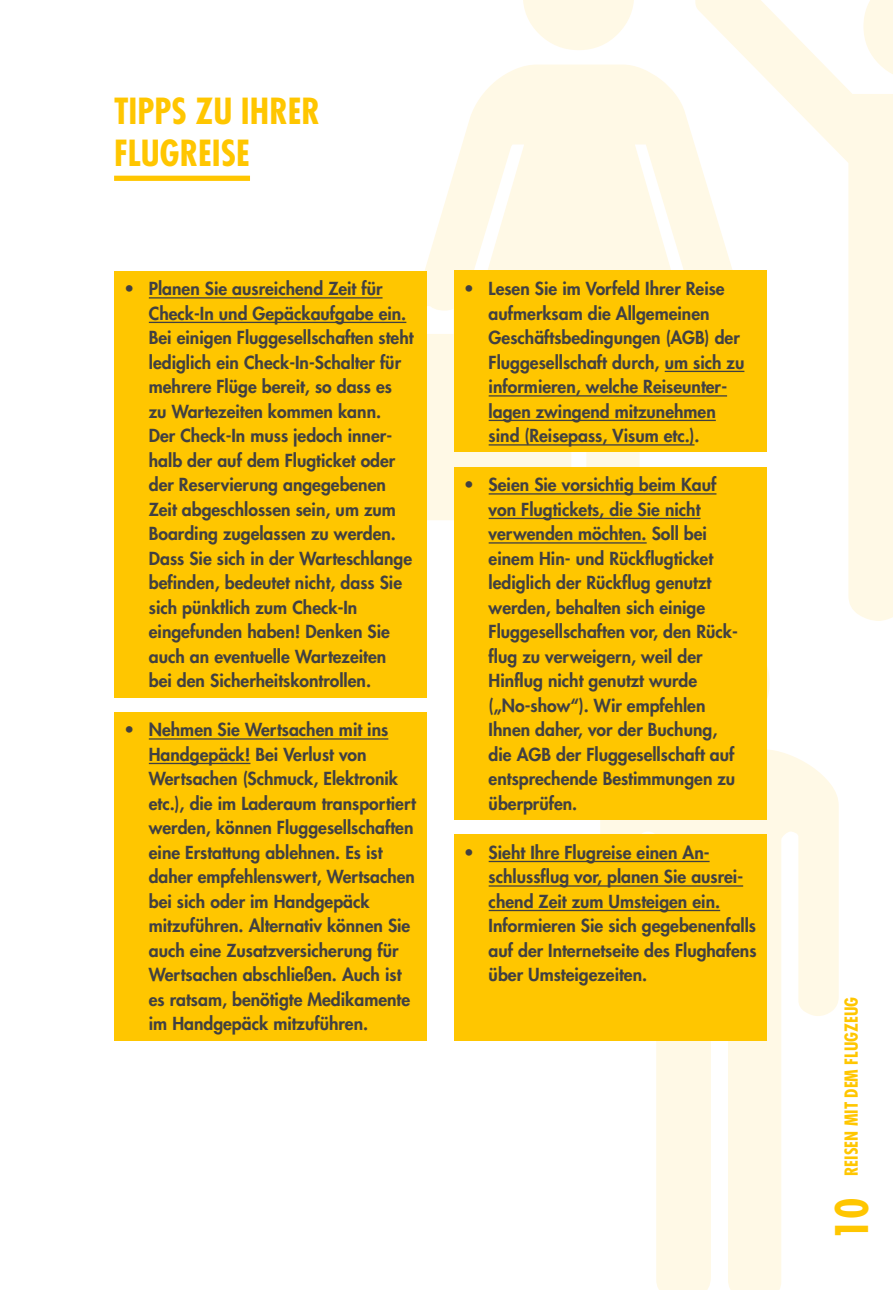
<style>
.page{position:relative;width:893px;height:1290px;background:#fff}
.page>*{position:absolute;margin:0;border:0;box-sizing:border-box;transform-origin:0 0}
.t1{font:700 condensed 43.75px "Futura";color:#ffc600}
.t2{font:700 condensed 35px/42px "Futura";color:#ffc600}
.t3{font:800 17.5px/24.5px "Futura";color:#414042}
.t4{font:700 condensed 17.5px "Futura";color:#ffc600}
.s1{font-weight:400}
</style>
<div class="page">
<svg style="left:736px;top:0;width:157px;height:621px"></svg>
<svg style="left:425px;top:0;width:311px;height:467px;fill:#fff9e6"></svg>
<svg style="left:427px;top:292px;width:140px;height:228px;fill:#fff9e6"></svg>
<svg style="left:600px;top:630px;width:239px;height:660px"></svg>
<div style="left:114px;top:176px;width:136px;height:5px;background:#ffc600"></div>
<div style="left:114px;top:271px;width:313px;height:426px;background:#ffc600"></div>
<hr style="left:149px;top:297px;width:234px;height:1px;background:#414042">
<hr style="left:149px;top:322px;width:257px;height:1px;background:#414042">
<div style="left:114px;top:712px;width:313px;height:328px;background:#ffc600"></div>
<hr style="left:149px;top:738px;width:239px;height:1px;background:#414042">
<hr style="left:149px;top:763px;width:101px;height:1px;background:#414042">
<div style="left:454px;top:467px;width:312px;height:353px;background:#ffc600"></div>
<hr style="left:489px;top:493px;width:227px;height:1px;background:#414042">
<hr style="left:489px;top:518px;width:211px;height:1px;background:#414042">
<hr style="left:489px;top:542px;width:158px;height:1px;background:#414042">
<div style="left:454px;top:271px;width:312px;height:181px;background:#ffc600"></div>
<hr style="left:665px;top:371px;width:79px;height:1px;background:#414042">
<hr style="left:489px;top:395px;width:238px;height:1px;background:#414042">
<hr style="left:489px;top:420px;width:227px;height:1px;background:#414042">
<hr style="left:489px;top:444px;width:205px;height:1px;background:#414042">
<div style="left:454px;top:834px;width:312px;height:206px;background:#ffc600"></div>
<hr style="left:489px;top:861px;width:221px;height:1px;background:#414042">
<hr style="left:489px;top:885px;width:254px;height:1px;background:#414042">
<hr style="left:489px;top:910px;width:231px;height:1px;background:#414042">
<h2 class="t2" style="left:114px;top:90px;width:208px">TIPPS ZU IHRER<br>FLUGREISE</h2>
<p class="t3" style="left:149px;top:276px;width:266px;text-indent:-25px"><span class="s1">•</span> Planen Sie ausreichend Zeit für<br>Check-In und Gepäckaufgabe ein.<br>Bei einigen Fluggesellschaften steht lediglich ein Check-In-Schalter für mehrere Flüge bereit, so dass es zu Wartezeiten kommen kann.<br>Der Check-In muss jedoch inner&shy;halb der auf dem Flugticket oder der Reservierung angegebenen<br>Zeit abgeschlossen sein, um zum<br>Boarding zugelassen zu werden.<br>Dass Sie sich in der Warteschlange befinden, bedeutet nicht, dass Sie sich pünktlich zum Check-In eingefunden haben! Denken Sie auch an eventuelle Wartezeiten bei den Sicherheitskontrollen.</p>
<p class="t3" style="left:149px;top:717px;width:269px;text-indent:-25px"><span class="s1">•</span> Nehmen Sie Wertsachen mit ins Handgepäck! Bei Verlust von Wertsachen (Schmuck, Elektronik etc.), die im Laderaum transportiert werden, können Fluggesellschaften eine Erstattung ablehnen. Es ist daher empfehlenswert, Wertsachen bei sich oder im Handgepäck mitzuführen. Alternativ können Sie auch eine Zusatzversicherung für Wertsachen abschließen. Auch ist es ratsam, benötigte Medikamente im Handgepäck mitzuführen.</p>
<p class="t3" style="left:489px;top:276px;width:257px;text-indent:-25px"><span class="s1">•</span> Lesen Sie im Vorfeld Ihrer Reise aufmerksam die Allgemeinen<br>Geschäftsbedingungen (AGB) der<br>Fluggesellschaft durch, um sich zu informieren, welche Reiseunter&shy;lagen zwingend mitzunehmen sind (Reisepass, Visum etc.).</p>
<p class="t3" style="left:489px;top:472px;width:251px;text-indent:-25px"><span class="s1">•</span> Seien Sie vorsichtig beim Kauf von Flugtickets, die Sie nicht verwenden möchten. Soll bei einem Hin- und Rückflugticket lediglich der Rückflug genutzt werden, behalten sich einige<br>Fluggesellschaften vor, den Rück&shy;flug zu verweigern, weil der<br>Hinflug nicht genutzt wurde („No-show“). Wir empfehlen<br>Ihnen daher, vor der Buchung, die AGB der Fluggesellschaft auf entsprechende Bestimmungen zu überprüfen.</p>
<p class="t3" style="left:489px;top:840px;width:269px;text-indent:-25px"><span class="s1">•</span> Sieht Ihre Flugreise einen An&shy;schlussflug vor, planen Sie ausrei&shy;chend Zeit zum Umsteigen ein.<br>Informieren Sie sich gegebenenfalls auf der Internetseite des Flughafens über Umsteigezeiten.</p>
<p class="t4" style="left:840px;top:1176px;width:181px;rotate:-90deg">REISEN MIT DEM FLUGZEUG</p>
<h1 class="t1" style="left:824px;top:1240px;width:44px;rotate:-90deg">10</h1>
</div>
